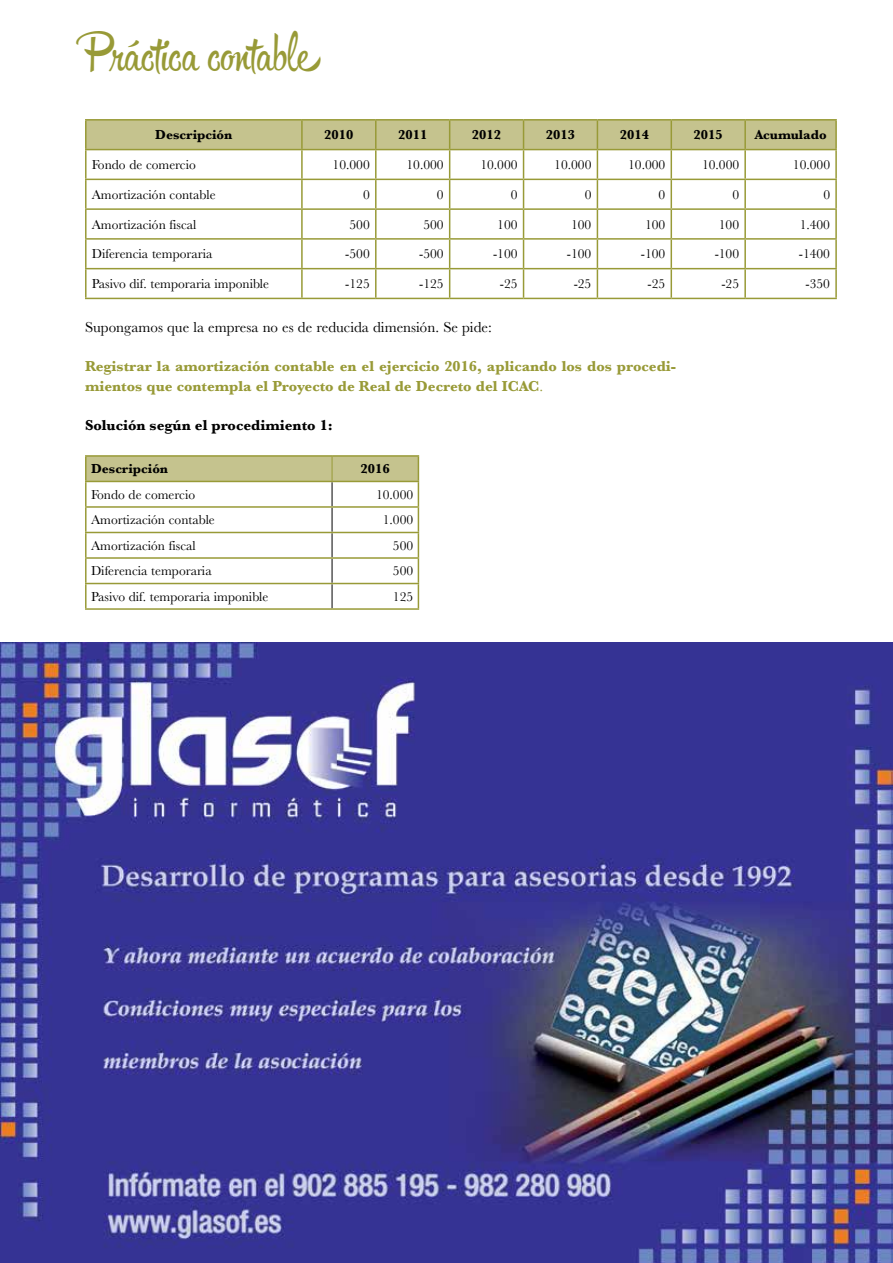
<style>
.page{position:relative;width:893px;height:1263px;background:#fff}
.page>*{position:absolute;margin:0;border:0;box-sizing:border-box;transform-origin:0 0}
.t1{font:45px "Hipster Script Pro";color:#989a37}
.t2{font:700 15px/19.5px "Baskerville";color:#989a37}
.t3{font:15px "Baskerville";color:#000}
.t4{font:700 15px "Baskerville";color:#000}
.t5{font:13.5px "Baskerville";color:#000}
.t6{font:700 13.5px "Baskerville";color:#000}
.s1{font-weight:400}
</style>
<div class="page">
<hr style="left:85px;top:119px;width:217px;height:2px;background:#989a37">
<hr style="left:85px;top:121px;width:2px;height:28px;background:#989a37">
<hr style="left:302px;top:119px;width:74px;height:2px;background:#989a37">
<hr style="left:376px;top:119px;width:74px;height:2px;background:#989a37">
<hr style="left:450px;top:119px;width:74px;height:2px;background:#989a37">
<hr style="left:524px;top:119px;width:73px;height:2px;background:#989a37">
<hr style="left:597px;top:119px;width:74px;height:2px;background:#989a37">
<hr style="left:671px;top:119px;width:74px;height:2px;background:#989a37">
<hr style="left:745px;top:119px;width:92px;height:2px;background:#989a37">
<hr style="left:835px;top:121px;width:2px;height:28px;background:#989a37">
<hr style="left:85px;top:149px;width:217px;height:1px;background:#989a37">
<hr style="left:85px;top:150px;width:2px;height:29px;background:#989a37">
<hr style="left:745px;top:149px;width:92px;height:1px;background:#989a37">
<hr style="left:835px;top:150px;width:2px;height:29px;background:#989a37">
<hr style="left:85px;top:179px;width:217px;height:1px;background:#989a37">
<hr style="left:85px;top:180px;width:2px;height:28px;background:#989a37">
<hr style="left:745px;top:179px;width:92px;height:1px;background:#989a37">
<hr style="left:835px;top:180px;width:2px;height:28px;background:#989a37">
<hr style="left:85px;top:208px;width:217px;height:2px;background:#989a37">
<hr style="left:85px;top:210px;width:2px;height:28px;background:#989a37">
<hr style="left:745px;top:208px;width:92px;height:2px;background:#989a37">
<hr style="left:835px;top:210px;width:2px;height:28px;background:#989a37">
<hr style="left:85px;top:238px;width:217px;height:2px;background:#989a37">
<hr style="left:85px;top:240px;width:2px;height:28px;background:#989a37">
<hr style="left:745px;top:238px;width:92px;height:2px;background:#989a37">
<hr style="left:835px;top:240px;width:2px;height:28px;background:#989a37">
<hr style="left:85px;top:268px;width:217px;height:1px;background:#989a37">
<hr style="left:85px;top:269px;width:2px;height:29px;background:#989a37">
<svg style="left:86px;top:120px;width:750px;height:178px"></svg>
<hr style="left:671px;top:268px;width:74px;height:1px;background:#989a37">
<hr style="left:670px;top:269px;width:2px;height:29px;background:#989a37">
<hr style="left:745px;top:268px;width:92px;height:1px;background:#989a37">
<hr style="left:744px;top:269px;width:2px;height:29px;background:#989a37">
<hr style="left:835px;top:269px;width:2px;height:29px;background:#989a37">
<hr style="left:85px;top:298px;width:217px;height:1px;background:#989a37">
<hr style="left:302px;top:298px;width:74px;height:1px;background:#989a37">
<hr style="left:376px;top:298px;width:74px;height:1px;background:#989a37">
<hr style="left:450px;top:298px;width:74px;height:1px;background:#989a37">
<hr style="left:524px;top:298px;width:73px;height:1px;background:#989a37">
<hr style="left:597px;top:298px;width:74px;height:1px;background:#989a37">
<hr style="left:671px;top:298px;width:74px;height:1px;background:#989a37">
<hr style="left:745px;top:298px;width:92px;height:1px;background:#989a37">
<hr style="left:85px;top:482px;width:2px;height:24px;background:#989a37">
<hr style="left:85px;top:506px;width:247px;height:2px;background:#989a37">
<hr style="left:85px;top:508px;width:2px;height:24px;background:#989a37">
<hr style="left:85px;top:532px;width:247px;height:1px;background:#989a37">
<hr style="left:85px;top:533px;width:2px;height:24px;background:#989a37">
<hr style="left:85px;top:557px;width:247px;height:2px;background:#989a37">
<hr style="left:85px;top:559px;width:2px;height:24px;background:#989a37">
<hr style="left:85px;top:583px;width:247px;height:1px;background:#989a37">
<hr style="left:85px;top:584px;width:2px;height:24px;background:#989a37">
<hr style="left:85px;top:608px;width:247px;height:2px;background:#989a37">
<hr style="left:332px;top:608px;width:87px;height:2px;background:#989a37">
<hr style="left:85px;top:455px;width:247px;height:2px;background:#989a37">
<hr style="left:85px;top:457px;width:2px;height:24px;background:#989a37">
<hr style="left:332px;top:455px;width:87px;height:2px;background:#989a37">
<hr style="left:85px;top:481px;width:247px;height:1px;background:#989a37">
<svg style="left:86px;top:456px;width:333px;height:152px"></svg>
<img style="left:0;top:643px;width:893px;height:620px">
<h1 class="t1" style="left:85px;top:28px;width:238px">Práctica contable</h1>
<p class="t6" style="left:155px;top:125px;width:79px">Descripción</p>
<p class="t6" style="left:324px;top:125px;width:31px">2010</p>
<p class="t6" style="left:398px;top:125px;width:31px">2011</p>
<p class="t6" style="left:472px;top:125px;width:31px">2012</p>
<p class="t6" style="left:546px;top:125px;width:31px">2013</p>
<p class="t6" style="left:620px;top:125px;width:31px">2014</p>
<p class="t6" style="left:694px;top:125px;width:31px">2015</p>
<p class="t6" style="left:755px;top:125px;width:73px">Acumulado</p>
<p class="t5" style="left:92px;top:156px;width:106px">Fondo de comercio</p>
<p class="t5" style="left:333px;top:156px;width:39px">10.000</p>
<p class="t5" style="left:407px;top:156px;width:39px">10.000</p>
<p class="t5" style="left:480px;top:156px;width:39px">10.000</p>
<p class="t5" style="left:554px;top:156px;width:39px">10.000</p>
<p class="t5" style="left:628px;top:156px;width:39px">10.000</p>
<p class="t5" style="left:702px;top:156px;width:39px">10.000</p>
<p class="t5" style="left:793px;top:156px;width:39px">10.000</p>
<p class="t5" style="left:92px;top:186px;width:125px">Amortización contable</p>
<p class="t5" style="left:363px;top:186px;width:8px">0</p>
<p class="t5" style="left:437px;top:186px;width:8px">0</p>
<p class="t5" style="left:511px;top:186px;width:8px">0</p>
<p class="t5" style="left:585px;top:186px;width:8px">0</p>
<p class="t5" style="left:658px;top:186px;width:8px">0</p>
<p class="t5" style="left:732px;top:186px;width:8px">0</p>
<p class="t5" style="left:823px;top:186px;width:8px">0</p>
<p class="t5" style="left:92px;top:216px;width:106px">Amortización fiscal</p>
<p class="t5" style="left:349px;top:216px;width:22px">500</p>
<p class="t5" style="left:423px;top:216px;width:22px">500</p>
<p class="t5" style="left:497px;top:216px;width:22px">100</p>
<p class="t5" style="left:571px;top:216px;width:22px">100</p>
<p class="t5" style="left:645px;top:216px;width:22px">100</p>
<p class="t5" style="left:719px;top:216px;width:22px">100</p>
<p class="t5" style="left:800px;top:216px;width:32px">1.400</p>
<p class="t5" style="left:92px;top:245px;width:122px">Diferencia temporaria</p>
<p class="t5" style="left:345px;top:245px;width:26px">-500</p>
<p class="t5" style="left:419px;top:245px;width:26px">-500</p>
<p class="t5" style="left:493px;top:245px;width:26px">-100</p>
<p class="t5" style="left:567px;top:245px;width:26px">-100</p>
<p class="t5" style="left:641px;top:245px;width:26px">-100</p>
<p class="t5" style="left:715px;top:245px;width:26px">-100</p>
<p class="t5" style="left:799px;top:245px;width:33px">-1400</p>
<p class="t5" style="left:92px;top:275px;width:179px">Pasivo dif. temporaria imponible</p>
<p class="t5" style="left:345px;top:275px;width:26px">-125</p>
<p class="t5" style="left:419px;top:275px;width:26px">-125</p>
<p class="t5" style="left:500px;top:275px;width:19px">-25</p>
<p class="t5" style="left:574px;top:275px;width:19px">-25</p>
<p class="t5" style="left:647px;top:275px;width:19px">-25</p>
<p class="t5" style="left:721px;top:275px;width:19px">-25</p>
<p class="t5" style="left:806px;top:275px;width:26px">-350</p>
<p class="t3" style="left:85px;top:318px;width:408px">Supongamos que la empresa no es de reducida dimensión. Se pide:</p>
<p class="t2" style="left:85px;top:357px;width:592px">Registrar la amortización contable en el ejercicio 2016, aplicando los dos procedi&shy;mientos que contempla el Proyecto de Real de Decreto del ICAC<span class="s1">.</span></p>
<p class="t4" style="left:85px;top:414px;width:249px">Solución según el procedimiento 1:</p>
<p class="t6" style="left:91px;top:459px;width:79px">Descripción</p>
<p class="t6" style="left:361px;top:459px;width:31px">2016</p>
<p class="t5" style="left:91px;top:486px;width:106px">Fondo de comercio</p>
<p class="t5" style="left:376px;top:486px;width:39px">10.000</p>
<p class="t5" style="left:91px;top:511px;width:125px">Amortización contable</p>
<p class="t5" style="left:383px;top:511px;width:32px">1.000</p>
<p class="t5" style="left:91px;top:537px;width:106px">Amortización fiscal</p>
<p class="t5" style="left:393px;top:537px;width:22px">500</p>
<p class="t5" style="left:91px;top:562px;width:122px">Diferencia temporaria</p>
<p class="t5" style="left:393px;top:562px;width:22px">500</p>
<p class="t5" style="left:91px;top:588px;width:179px">Pasivo dif. temporaria imponible</p>
<p class="t5" style="left:393px;top:588px;width:22px">125</p>
</div>
